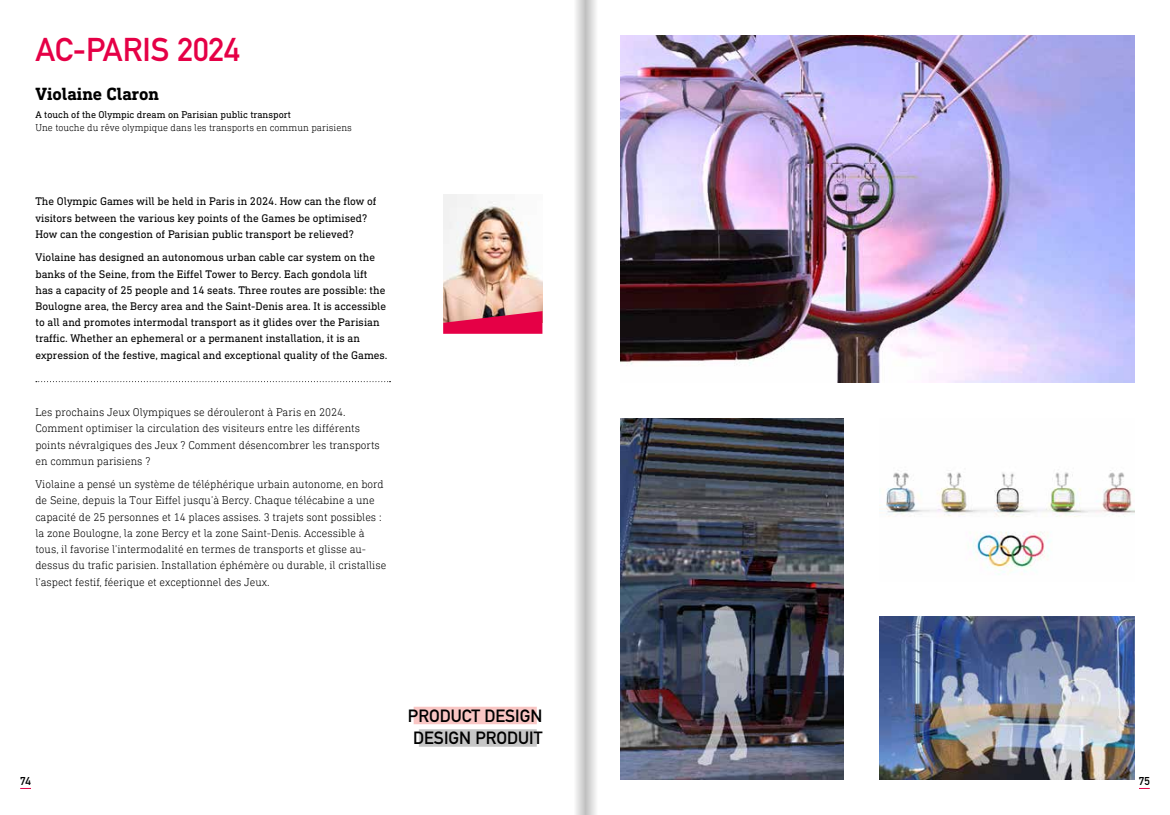
<style>
.page{position:relative;width:1170px;height:815px;background:#fff}
.page>*{position:absolute;margin:0;border:0;box-sizing:border-box;transform-origin:0 0}
.t1{font:700 32.5px "DIN Alternate";color:#e50046}
.t2{font:700 18px "DIN Next Slab W04";color:#000}
.t3{font:700 17.5px/22.5px "DIN Alternate";color:#000}
.t4{font:300 11.25px/16.2px "DIN Next Slab W04";color:#000}
.t5{font:11.25px/16.2px "DIN Next Slab W04";color:#000}
.t6{font:700 11.25px "DIN Alternate";color:#000}
.t7{font:300 10px "DIN Next Slab W04";color:#000}
.t8{font:10px "DIN Next Slab W04";color:#000}
</style>
<div class="page">
<img style="left:443px;top:195px;width:99px;height:116px">
<svg style="left:36px;top:381px;width:354px;height:1px"></svg>
<img style="left:620px;top:35px;width:514px;height:348px">
<img style="left:620px;top:418px;width:223px;height:362px">
<img style="left:879px;top:470px;width:255px;height:105px">
<img style="left:879px;top:617px;width:255px;height:163px">
<svg style="left:443px;top:311px;width:99px;height:23px;background:#db2b5a"></svg>
<div style="left:413px;top:707px;width:123px;height:17px;background:#f9c6c4"></div>
<div style="left:419px;top:729px;width:117px;height:18px;background:#c6c6c6"></div>
<svg style="left:576px;top:0;width:20px;height:815px"></svg>
<h1 class="t1" style="left:35px;top:24px;width:206px">AC-PARIS 2024</h1>
<h2 class="t2" style="left:35px;top:83px;width:125px">Violaine Claron</h2>
<p class="t8" style="left:35px;top:108px;width:257px">A touch of the Olympic dream on Parisian public transport</p>
<p class="t7" style="left:35px;top:122px;width:318px">Une touche du rêve olympique dans les transports en commun parisiens</p>
<p class="t5" style="left:35px;top:193px;width:342px">The Olympic Games will be held in Paris in 2024. How can the flow of visitors between the various key points of the Games be optimised?<br>How can the congestion of Parisian public transport be relieved?</p>
<p class="t5" style="left:35px;top:249px;width:353px">Violaine has designed an autonomous urban cable car system on the banks of the Seine, from the Eiffel Tower to Bercy. Each gondola lift has a capacity of 25 people and 14 seats. Three routes are possible: the Boulogne area, the Bercy area and the Saint-Denis area. It is accessible to all and promotes intermodal transport as it glides over the Parisian traffic. Whether an ephemeral or a permanent installation, it is an expression of the festive, magical and exceptional quality of the Games.</p>
<p class="t4" style="left:35px;top:404px;width:346px">Les prochains Jeux Olympiques se dérouleront à Paris en 2024.<br>Comment optimiser la circulation des visiteurs entre les différents points névralgiques des Jeux ? Comment désencombrer les transports en commun parisiens ?</p>
<p class="t4" style="left:35px;top:476px;width:352px">Violaine a pensé un système de téléphérique urbain autonome, en bord de Seine, depuis la Tour Eiffel jusqu’à Bercy. Chaque télécabine a une capacité de 25 personnes et 14 places assises. 3 trajets sont possibles : la zone Boulogne, la zone Bercy et la zone Saint-Denis. Accessible à tous, il favorise l’intermodalité en termes de transports et glisse au&shy;dessus du trafic parisien. Installation éphémère ou durable, il cristallise l’aspect festif, féerique et exceptionnel des Jeux.</p>
<h3 class="t3" style="left:408px;top:703px;width:136px">PRODUCT DESIGN<br>DESIGN PRODUIT</h3>
<p class="t6" style="left:20px;top:772px;width:12px">74</p>
<p class="t6" style="left:1138px;top:772px;width:12px">75</p>
</div>
